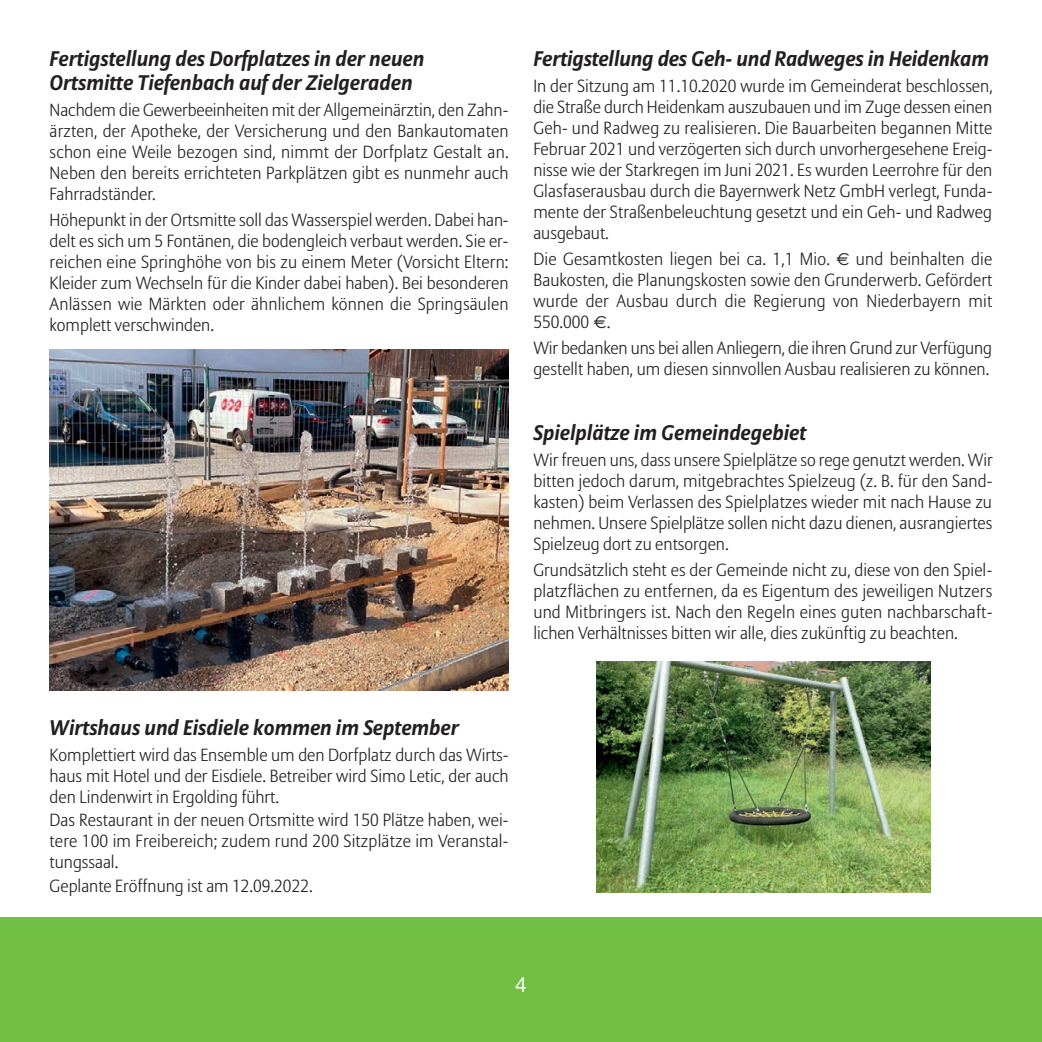
<style>
.page{position:relative;width:1042px;height:1042px;background:#fff}
.page>*{position:absolute;margin:0;border:0;box-sizing:border-box;transform-origin:0 0}
.t1{font:italic 700 21px/24.5px "Allianz Sans";color:#231f20}
.t2{font:21px "Helvetica Neue";color:#fff}
.t3{font:300 17.5px/21px "Allianz Sans";color:#231f20;text-align:justify}
.s1{font-family:"Euro Sans";font-weight:400}
</style>
<div class="page">
<div style="left:0;top:918px;width:1042px;height:124px;background:#71bf44"></div>
<img style="left:50px;top:349px;width:458px;height:342px">
<img style="left:597px;top:662px;width:334px;height:230px">
<p class="t1" style="left:50px;top:48px;width:376px">Fertigstellung des Dorfplatzes in der neuen<br>Ortsmitte Tiefenbach auf der Zielgeraden</p>
<p class="t3" style="left:50px;top:101px;width:460px">Nachdem die Gewerbeeinheiten mit der Allgemeinärztin, den Zahn&shy;ärzten, der Apotheke, der Versicherung und den Bankautomaten schon eine Weile bezogen sind, nimmt der Dorfplatz Gestalt an.<br>Neben den bereits errichteten Parkplätzen gibt es nunmehr auch Fahrradständer.</p>
<p class="t3" style="left:50px;top:211px;width:460px">Höhepunkt in der Ortsmitte soll das Wasserspiel werden. Dabei han&shy;delt es sich um 5 Fontänen, die bodengleich verbaut werden. Sie er&shy;reichen eine Springhöhe von bis zu einem Meter (Vorsicht Eltern:<br>Kleider zum Wechseln für die Kinder dabei haben). Bei besonderen Anlässen wie Märkten oder ähnlichem können die Springsäulen komplett verschwinden.</p>
<p class="t1" style="left:533px;top:48px;width:457px">Fertigstellung des Geh- und Radweges in Heidenkam</p>
<p class="t3" style="left:533px;top:77px;width:461px">In der Sitzung am 11.10.2020 wurde im Gemeinderat beschlossen, die Straße durch Heidenkam auszubauen und im Zuge dessen einen Geh- und Radweg zu realisieren. Die Bauarbeiten begannen Mitte Februar 2021 und verzögerten sich durch unvorhergesehene Ereig&shy;nisse wie der Starkregen im Juni 2021. Es wurden Leerrohre für den Glasfaserausbau durch die Bayernwerk Netz GmbH verlegt, Funda&shy;mente der Straßenbeleuchtung gesetzt und ein Geh- und Radweg ausgebaut.</p>
<p class="t3" style="left:533px;top:249px;width:461px">Die Gesamtkosten liegen bei ca. 1,1 Mio. <span class="s1">€</span> und beinhalten die Baukosten, die Planungskosten sowie den Grunderwerb. Gefördert wurde der Ausbau durch die Regierung von Niederbayern mit 550.000 <span class="s1">€</span>.</p>
<p class="t3" style="left:533px;top:338px;width:460px">Wir bedanken uns bei allen Anliegern, die ihren Grund zur Verfügung gestellt haben, um diesen sinnvollen Ausbau realisieren zu können.</p>
<p class="t1" style="left:533px;top:422px;width:274px">Spielplätze im Gemeindegebiet</p>
<p class="t3" style="left:533px;top:450px;width:461px">Wir freuen uns, dass unsere Spielplätze so rege genutzt werden. Wir bitten jedoch darum, mitgebrachtes Spielzeug (z. B. für den Sand&shy;kasten) beim Verlassen des Spielplatzes wieder mit nach Hause zu nehmen. Unsere Spielplätze sollen nicht dazu dienen, ausrangiertes Spielzeug dort zu entsorgen.</p>
<p class="t3" style="left:533px;top:560px;width:460px">Grundsätzlich steht es der Gemeinde nicht zu, diese von den Spiel&shy;platzflächen zu entfernen, da es Eigentum des jeweiligen Nutzers und Mitbringers ist. Nach den Regeln eines guten nachbarschaft - lichen Verhältnisses bitten wir alle, dies zukünftig zu beachten.</p>
<p class="t1" style="left:50px;top:717px;width:411px">Wirtshaus und Eisdiele kommen im September</p>
<p class="t3" style="left:50px;top:746px;width:460px">Komplettiert wird das Ensemble um den Dorfplatz durch das Wirts&shy;haus mit Hotel und der Eisdiele. Betreiber wird Simo Letic, der auch den Lindenwirt in Ergolding führt.</p>
<p class="t3" style="left:50px;top:811px;width:460px">Das Restaurant in der neuen Ortsmitte wird 150 Plätze haben, wei&shy;tere 100 im Freibereich; zudem rund 200 Sitzplätze im Veranstal&shy;tungssaal.</p>
<p class="t3" style="left:50px;top:876px;width:265px">Geplante Eröffnung ist am 12.09.2022.</p>
<p class="t2" style="left:515px;top:977px;width:13px">4</p>
</div>
